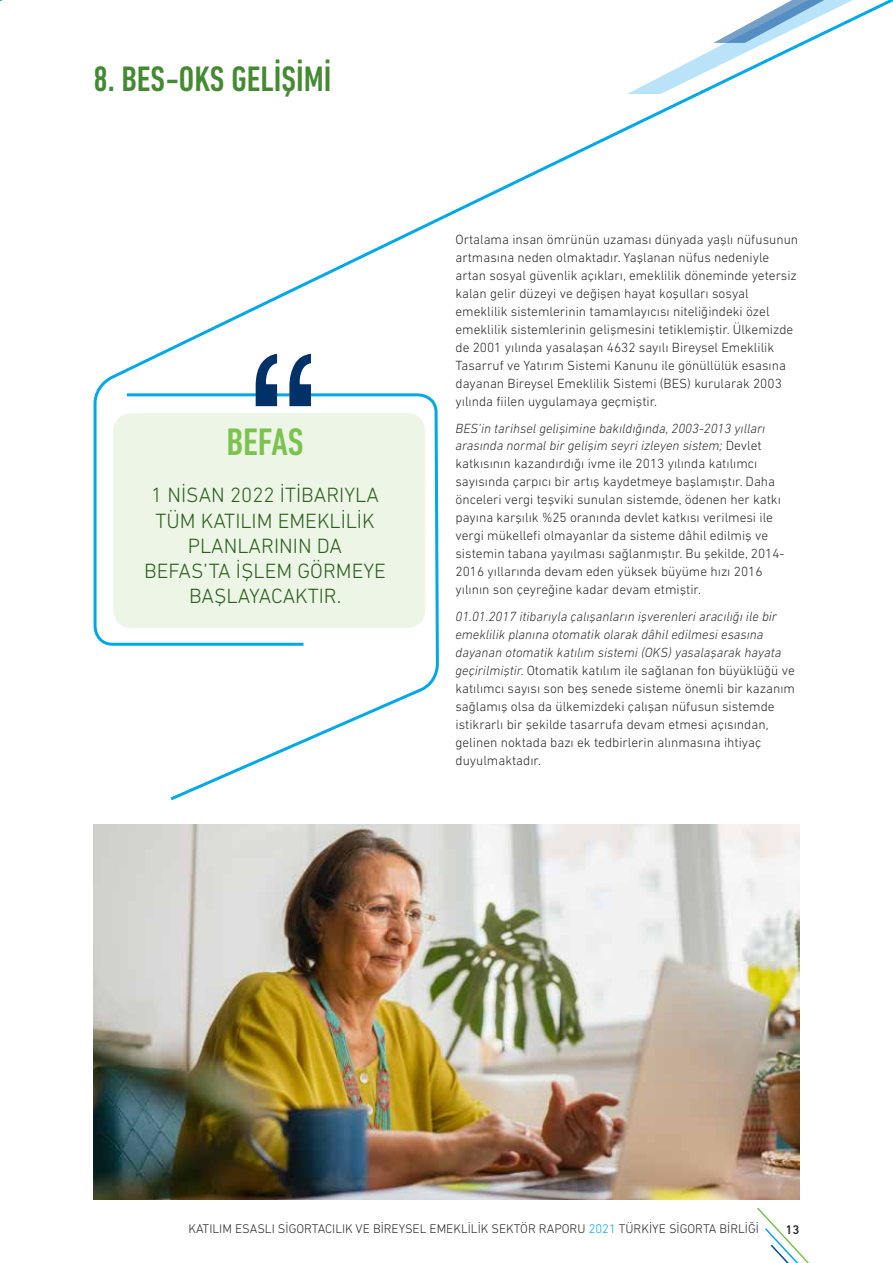
<style>
.page{position:relative;width:893px;height:1263px;background:#fff}
.page>*{position:absolute;margin:0;border:0;box-sizing:border-box;transform-origin:0 0}
.t1{font:500 condensed 39px "DIN Next LT Pro";color:#7cc24f}
.t2{font:500 condensed 36px "DIN Next LT Pro";color:#448a32}
.t3{font:300 21px/25.2px "DIN Next LT Pro";color:#2c5f1d;text-align:center}
.t4{font:300 13.5px/18px "DIN Next LT Pro";color:#292829}
.t5{font:300 12.75px "DIN Next LT Pro";color:#292829}
.t6{font:500 12.75px "DIN Next LT Pro";color:#292829}
.s1{font-style:italic}
.s2{color:#00a8e9}
</style>
<div class="page">
<svg style="left:757px;top:1207px;width:52px;height:56px"></svg>
<img style="left:94px;top:825px;width:705px;height:374px">
<svg style="left:93px;top:0;width:800px;height:646px"></svg>
<img style="left:124px;top:392px;width:316px;height:808px">
<svg style="left:256px;top:354px;width:55px;height:52px"></svg>
<svg style="left:627px;top:0;width:237px;height:94px"></svg>
<h2 class="t2" style="left:94px;top:58px;width:239px">8. BES-OKS GELİŞİMİ</h2>
<h1 class="t1" style="left:226px;top:419px;width:79px">BEFAS</h1>
<h3 class="t3" style="left:144px;top:482px;width:243px">1 NİSAN 2022 İTİBARIYLA<br>TÜM KATILIM EMEKLİLİK<br>PLANLARININ DA<br>BEFAS’TA İŞLEM GÖRMEYE<br>BAŞLAYACAKTIR.</h3>
<p class="t4" style="left:455px;top:230px;width:344px">Ortalama insan ömrünün uzaması dünyada yaşlı nüfusunun artmasına neden olmaktadır. Yaşlanan nüfus nedeniyle artan sosyal güvenlik açıkları, emeklilik döneminde yetersiz kalan gelir düzeyi ve değişen hayat koşulları sosyal emeklilik sistemlerinin tamamlayıcısı niteliğindeki özel emeklilik sistemlerinin gelişmesini tetiklemiştir. Ülkemizde de 2001 yılında yasalaşan 4632 sayılı Bireysel Emeklilik Tasarruf ve Yatırım Sistemi Kanunu ile gönüllülük esasına dayanan Bireysel Emeklilik Sistemi (BES) kurularak 2003 yılında fiilen uygulamaya geçmiştir.</p>
<p class="t4" style="left:455px;top:419px;width:331px"><span class="s1">BES’in tarihsel gelişimine bakıldığında, 2003-2013 yılları arasında normal bir gelişim seyri izleyen sistem;</span> Devlet katkısının kazandırdığı ivme ile 2013 yılında katılımcı sayısında çarpıcı bir artış kaydetmeye başlamıştır. Daha önceleri vergi teşviki sunulan sistemde, ödenen her katkı payına karşılık %25 oranında devlet katkısı verilmesi ile vergi mükellefi olmayanlar da sisteme dâhil edilmiş ve sistemin tabana yayılması sağlanmıştır. Bu şekilde, 2014- 2016 yıllarında devam eden yüksek büyüme hızı 2016 yılının son çeyreğine kadar devam etmiştir.</p>
<p class="t4" style="left:455px;top:607px;width:341px"><span class="s1">01.01.2017 itibarıyla çalışanların işverenleri aracılığı ile bir emeklilik planına otomatik olarak dâhil edilmesi esasına dayanan otomatik katılım sistemi (OKS) yasalaşarak hayata geçirilmiştir.</span> Otomatik katılım ile sağlanan fon büyüklüğü ve katılımcı sayısı son beş senede sisteme önemli bir kazanım sağlamış olsa da ülkemizdeki çalışan nüfusun sistemde istikrarlı bir şekilde tasarrufa devam etmesi açısından, gelinen noktada bazı ek tedbirlerin alınmasına ihtiyaç duyulmaktadır.</p>
<p class="t5" style="left:188px;top:1221px;width:572px">KATILIM ESASLI SİGORTACILIK VE BİREYSEL EMEKLİLİK SEKTÖR RAPORU <span class="s2">2021</span> TÜRKİYE SİGORTA BİRLİĞİ</p>
<p class="t6" style="left:785px;top:1222px;width:15px">13</p>
</div>
